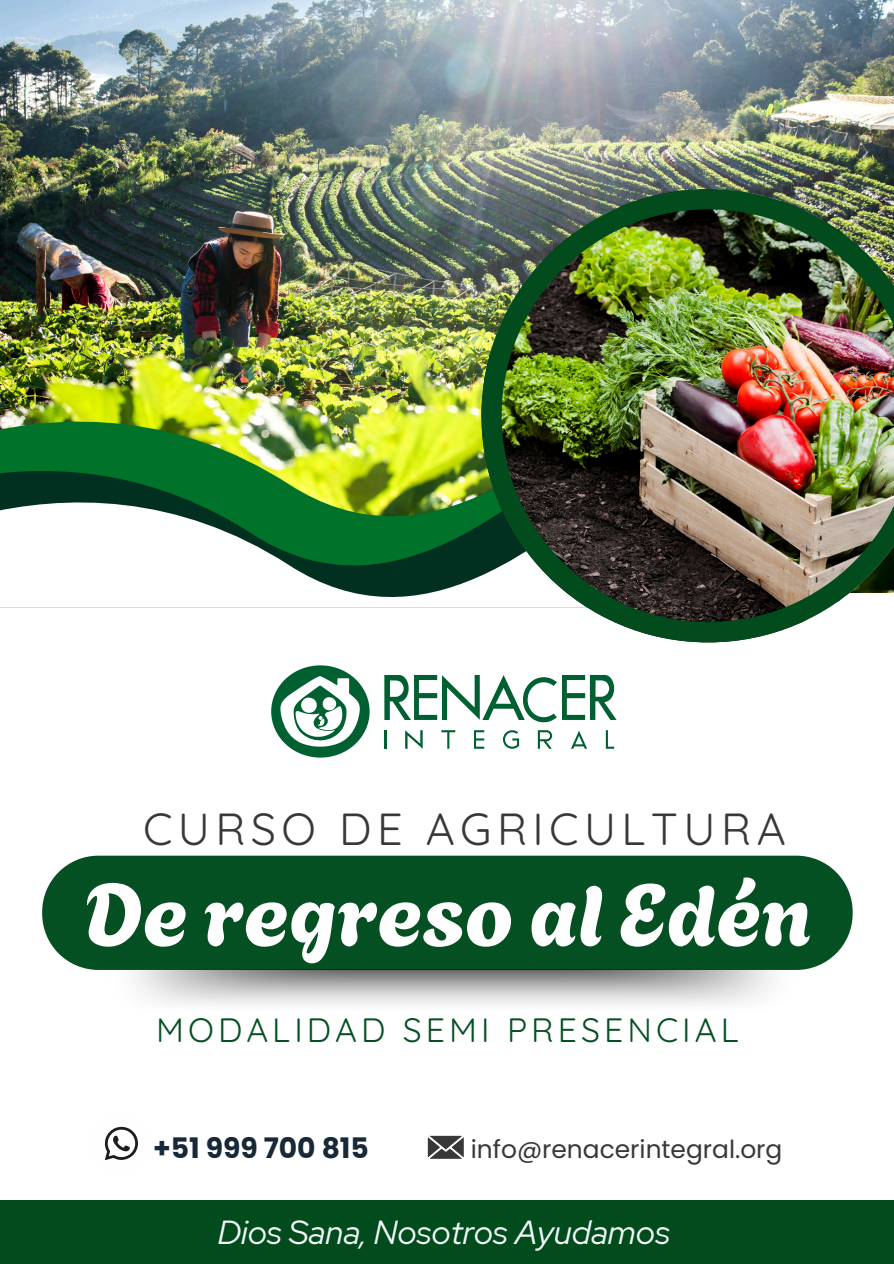
<style>
.page{position:relative;width:894px;height:1264px;background:#fff}
.page>*{position:absolute;margin:0;border:0;box-sizing:border-box;transform-origin:0 0}
.t1{font:86.1px "Agbalumo";color:#fffeff}
.t2{font:45px "Quicksand";letter-spacing:.12em;color:#383838}
.t3{font:33.75px "Quicksand";letter-spacing:.12em;color:#055022}
.t4{font:italic 33.3px "Red Hat Display";color:#f3f7f8}
.t5{font:700 28.2px "Poppins";color:#182837}
.t6{font:24.9px "Poppins";color:#383838}
</style>
<div class="page">
<img style="left:0;top:0;width:893px;height:388px">
<img style="left:0;top:388px;width:481px;height:21px">
<img style="left:0;top:409px;width:481px;height:60px">
<svg style="left:0;top:469px;width:481px;height:139px"></svg>
<img style="left:481px;top:189px;width:412px;height:453px">
<div style="left:0;top:1200px;width:893px;height:63px;background:#014b1c"></div>
<div style="left:42px;top:855px;width:810px;height:114px;background:#055022;border-radius:56px"></div>
<img style="left:107px;top:969px;width:693px;height:36px">
<svg style="left:104px;top:1126px;width:34px;height:34px"></svg>
<svg style="left:427px;top:1135px;width:36px;height:23px"></svg>
<svg style="left:271px;top:665px;width:98px;height:92px"></svg>
<svg style="left:562px;top:675px;width:54px;height:45px"></svg>
<svg style="left:384px;top:675px;width:172px;height:47px"></svg>
<svg style="left:384px;top:730px;width:2px;height:18px"></svg>
<svg style="left:405px;top:730px;width:17px;height:18px"></svg>
<svg style="left:441px;top:730px;width:14px;height:18px"></svg>
<svg style="left:503px;top:730px;width:16px;height:18px"></svg>
<svg style="left:537px;top:730px;width:15px;height:18px"></svg>
<svg style="left:571px;top:730px;width:16px;height:18px"></svg>
<svg style="left:474px;top:730px;width:10px;height:18px"></svg>
<svg style="left:605px;top:730px;width:9px;height:18px"></svg>
<p class="t2" style="left:143px;top:799px;width:644px">CURSO DE AGRICULTURA</p>
<p class="t1" style="left:83px;top:842px;width:729px">De regreso al Edén</p>
<h2 class="t3" style="left:156px;top:1007px;width:584px">MODALIDAD SEMI PRESENCIAL</h2>
<h1 class="t5" style="left:153px;top:1128px;width:217px">+51 999 700 815</h1>
<p class="t6" style="left:470px;top:1131px;width:313px">info@renacerintegral.org</p>
<p class="t4" style="left:218px;top:1210px;width:453px">Dios Sana, Nosotros Ayudamos</p>
</div>
